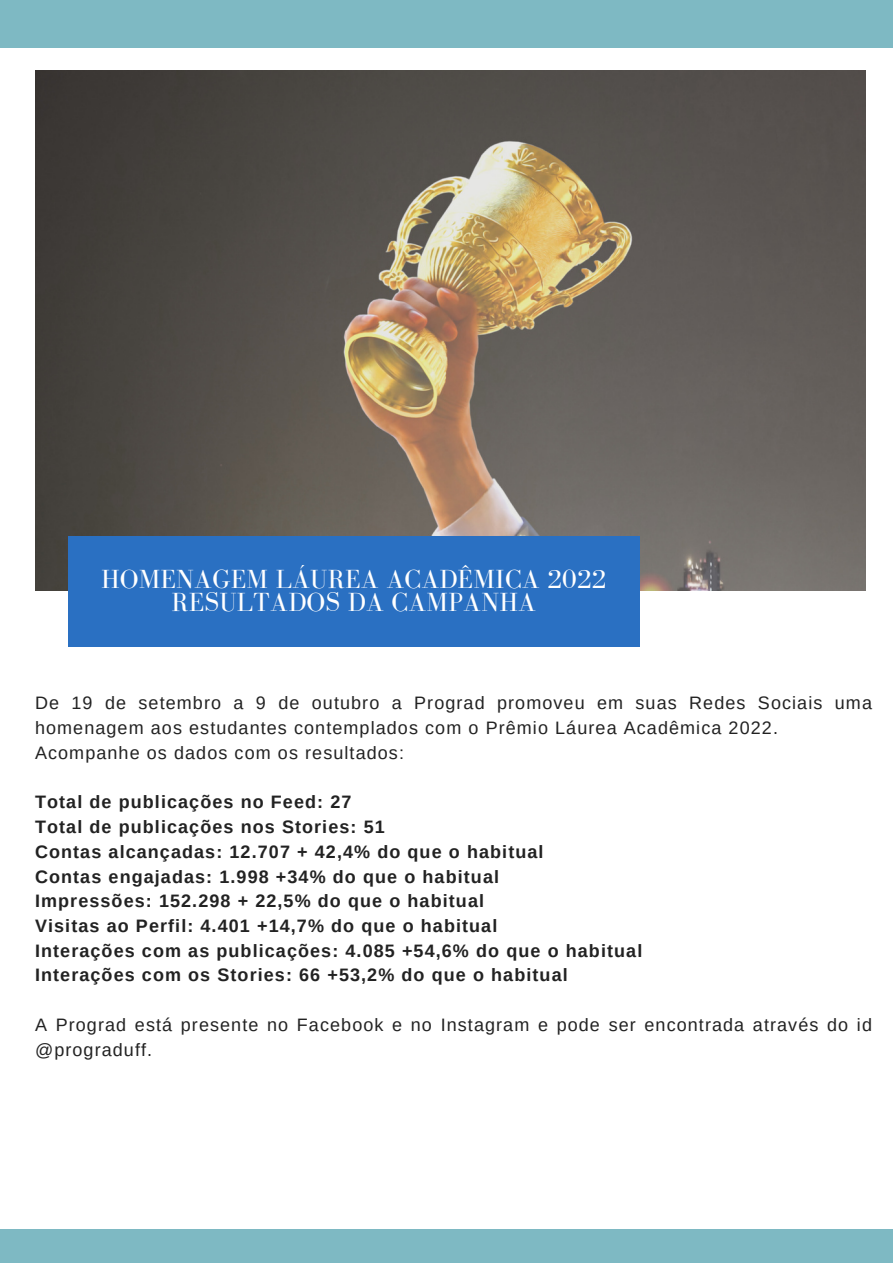
<style>
.page{position:relative;width:893px;height:1264px;background:#fff}
.page>*{position:absolute;margin:0;border:0;box-sizing:border-box;transform-origin:0 0}
.t1{font:27px "Bodoni FLF";letter-spacing:.01em;color:#fff}
.t2{font:700 18px "Arimo";letter-spacing:.06em;color:#222}
.t3{font:18px/24.8px "Arimo";letter-spacing:.06em;color:#222}
</style>
<div class="page">
<div style="left:0;top:1229px;width:892px;height:33px;background:#7eb9c3"></div>
<div style="left:0;top:0;width:892px;height:48px;background:#7eb9c3"></div>
<img style="left:35px;top:70px;width:830px;height:521px">
<div style="left:68px;top:536px;width:571px;height:110px;background:#2a70c2"></div>
<p class="t1" style="left:101px;top:564px;width:507px">HOMENAGEM LÁUREA ACADÊMICA 2022</p>
<p class="t1" style="left:171px;top:588px;width:366px">RESULTADOS DA CAMPANHA</p>
<p class="t3" style="left:35px;top:690px;width:838px">De 19 de setembro a 9 de outubro a Prograd promoveu em suas Redes Sociais uma homenagem aos estudantes contemplados com o Prêmio Láurea Acadêmica 2022.</p>
<p class="t3" style="left:35px;top:740px;width:370px">Acompanhe os dados com os resultados:</p>
<p class="t2" style="left:35px;top:792px;width:318px">Total de publicações no Feed: 27</p>
<p class="t2" style="left:35px;top:816px;width:351px">Total de publicações nos Stories: 51</p>
<p class="t2" style="left:35px;top:841px;width:510px">Contas alcançadas: 12.707 + 42,4% do que o habitual</p>
<p class="t2" style="left:35px;top:866px;width:465px">Contas engajadas: 1.998 +34% do que o habitual</p>
<p class="t2" style="left:35px;top:891px;width:450px">Impressões: 152.298 + 22,5% do que o habitual</p>
<p class="t2" style="left:35px;top:915px;width:464px">Visitas ao Perfil: 4.401 +14,7% do que o habitual</p>
<p class="t2" style="left:35px;top:940px;width:608px">Interações com as publicações: 4.085 +54,6% do que o habitual</p>
<p class="t2" style="left:35px;top:965px;width:534px">Interações com os Stories: 66 +53,2% do que o habitual</p>
<p class="t3" style="left:35px;top:1012px;width:838px">A Prograd está presente no Facebook e no Instagram e pode ser encontrada através do id @prograduff.</p>
</div>
